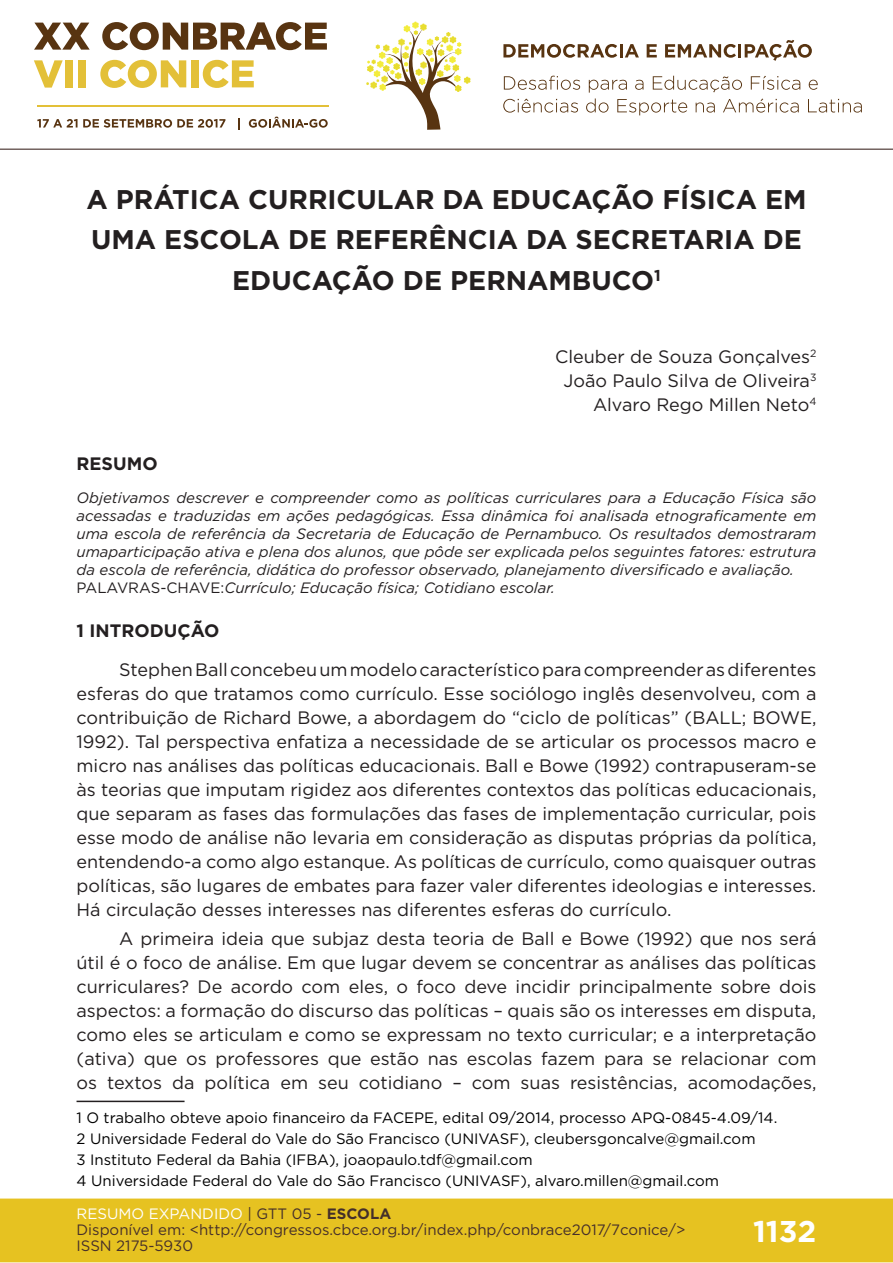
<style>
.page{position:relative;width:893px;height:1263px;background:#fff}
.page>*{position:absolute;margin:0;border:0;box-sizing:border-box;transform-origin:0 0}
.t1{font:700 30px "Gotham";color:#fff}
.t2{font:700 27px/40.5px "Gotham";color:#231f20;text-align:center}
.t3{font:18px/24px "Gotham";color:#231f20;text-align:justify}
.t4{font:700 18px "Gotham";color:#231f20}
.t5{font:italic 15px/18px "Gotham";color:#231f20}
.t6{font:15px/21.3px "Gotham";color:#000001}
.t7{font:15px/16px "Gotham";color:#462f2a}
.s1{font-style:normal}
.s2{color:#fff}
.s3{color:#442f2a}
.s4{font-weight:700;color:#442f2a}
</style>
<div class="page">
<div style="left:0;top:1198px;width:893px;height:64px;background:#e6c221;border:2px solid #e6c221"></div>
<svg style="left:34px;top:23px;width:56px;height:27px"></svg>
<svg style="left:102px;top:22px;width:225px;height:28px"></svg>
<svg style="left:34px;top:60px;width:29px;height:28px"></svg>
<div style="left:65px;top:60px;width:8px;height:27px;background:#e3c038"></div>
<div style="left:78px;top:60px;width:8px;height:27px;background:#e3c038"></div>
<svg style="left:100px;top:60px;width:86px;height:28px"></svg>
<div style="left:191px;top:60px;width:8px;height:27px;background:#e3c038"></div>
<svg style="left:203px;top:60px;width:51px;height:28px"></svg>
<svg style="left:37px;top:119px;width:188px;height:9px"></svg>
<svg style="left:238px;top:118px;width:2px;height:11px"></svg>
<svg style="left:249px;top:117px;width:79px;height:11px"></svg>
<hr style="left:37px;top:105px;width:291px;height:2px;background:#e3c038">
<svg style="left:366px;top:21px;width:105px;height:109px"></svg>
<svg style="left:503px;top:44px;width:136px;height:14px"></svg>
<svg style="left:647px;top:44px;width:10px;height:13px"></svg>
<svg style="left:665px;top:40px;width:147px;height:21px"></svg>
<svg style="left:504px;top:76px;width:76px;height:14px"></svg>
<svg style="left:809px;top:80px;width:9px;height:10px"></svg>
<svg style="left:503px;top:99px;width:75px;height:14px"></svg>
<svg style="left:586px;top:76px;width:214px;height:39px"></svg>
<svg style="left:808px;top:99px;width:54px;height:14px"></svg>
<hr style="left:0;top:149px;width:893px;height:1px;background:#442f2a">
<hr style="left:77px;top:1101px;width:108px;height:1px;background:#231f20">
<h2 class="t2" style="left:86px;top:179px;width:722px">A PRÁTICA CURRICULAR DA EDUCAÇÃO FÍSICA EM<br>UMA ESCOLA DE REFERÊNCIA DA SECRETARIA DE<br>EDUCAÇÃO DE PERNAMBUCO<sup>1</sup></h2>
<p class="t3" style="left:555px;top:344px;width:263px;text-align:right">Cleuber de Souza Gonçalves<sup>2<br></sup>João Paulo Silva de Oliveira<sup>3<br></sup>Alvaro Rego Millen Neto<sup>4</sup></p>
<p class="t4" style="left:77px;top:451px;width:83px">RESUMO</p>
<p class="t5" style="left:77px;top:488px;width:741px">Objetivamos descrever e compreender como as políticas curriculares para a Educação Física são acessadas e traduzidas em ações pedagógicas. Essa dinâmica foi analisada etnograficamente em uma escola de referência da Secretaria de Educação de Pernambuco. Os resultados demostraram umaparticipação ativa e plena dos alunos, que pôde ser explicada pelos seguintes fatores: estrutura da escola de referência, didática do professor observado, planejamento diversificado e avaliação.<br><span class="s1">PALAVRAS-CHAVE:</span>Currículo; Educação física; Cotidiano escolar.</p>
<p class="t4" style="left:77px;top:618px;width:144px">1 INTRODUÇÃO</p>
<p class="t3" style="left:77px;top:657px;width:741px;text-indent:43px">Stephen Ball concebeu um modelo característico para compreender as diferentes esferas do que tratamos como currículo. Esse sociólogo inglês desenvolveu, com a contribuição de Richard Bowe, a abordagem do “ciclo de políticas” (BALL; BOWE, 1992). Tal perspectiva enfatiza a necessidade de se articular os processos macro e micro nas análises das políticas educacionais. Ball e Bowe (1992) contrapuseram-se às teorias que imputam rigidez aos diferentes contextos das políticas educacionais, que separam as fases das formulações das fases de implementação curricular, pois esse modo de análise não levaria em consideração as disputas próprias da política, entendendo-a como algo estanque. As políticas de currículo, como quaisquer outras políticas, são lugares de embates para fazer valer diferentes ideologias e interesses.<br>Há circulação desses interesses nas diferentes esferas do currículo.</p>
<p class="t3" style="left:77px;top:926px;width:741px;text-indent:43px">A primeira ideia que subjaz desta teoria de Ball e Bowe (1992) que nos será útil é o foco de análise. Em que lugar devem se concentrar as análises das políticas curriculares? De acordo com eles, o foco deve incidir principalmente sobre dois aspectos: a formação do discurso das políticas – quais são os interesses em disputa, como eles se articulam e como se expressam no texto curricular; e a interpretação (ativa) que os professores que estão nas escolas fazem para se relacionar com os textos da política em seu cotidiano – com suas resistências, acomodações,</p>
<p class="t6" style="left:77px;top:1106px;width:702px">1 O trabalho obteve apoio financeiro da FACEPE, edital 09/2014, processo APQ-0845-4.09/14.<br>2 Universidade Federal do Vale do São Francisco (UNIVASF), cleubersgoncalve@gmail.com<br>3 Instituto Federal da Bahia (IFBA), joaopaulo.tdf@gmail.com<br>4 Universidade Federal do Vale do São Francisco (UNIVASF), alvaro.millen@gmail.com</p>
<p class="t7" style="left:77px;top:1205px;width:610px"><span class="s2">RESUMO EXPANDIDO</span> <span class="s3">| GTT 05 -</span> <span class="s4">ESCOLA<br></span>Disponível em: &lt;http://congressos.cbce.org.br/index.php/conbrace2017/7conice/&gt;<br>ISSN 2175-5930</p>
<h1 class="t1" style="left:753px;top:1212px;width:65px">1132</h1>
</div>
